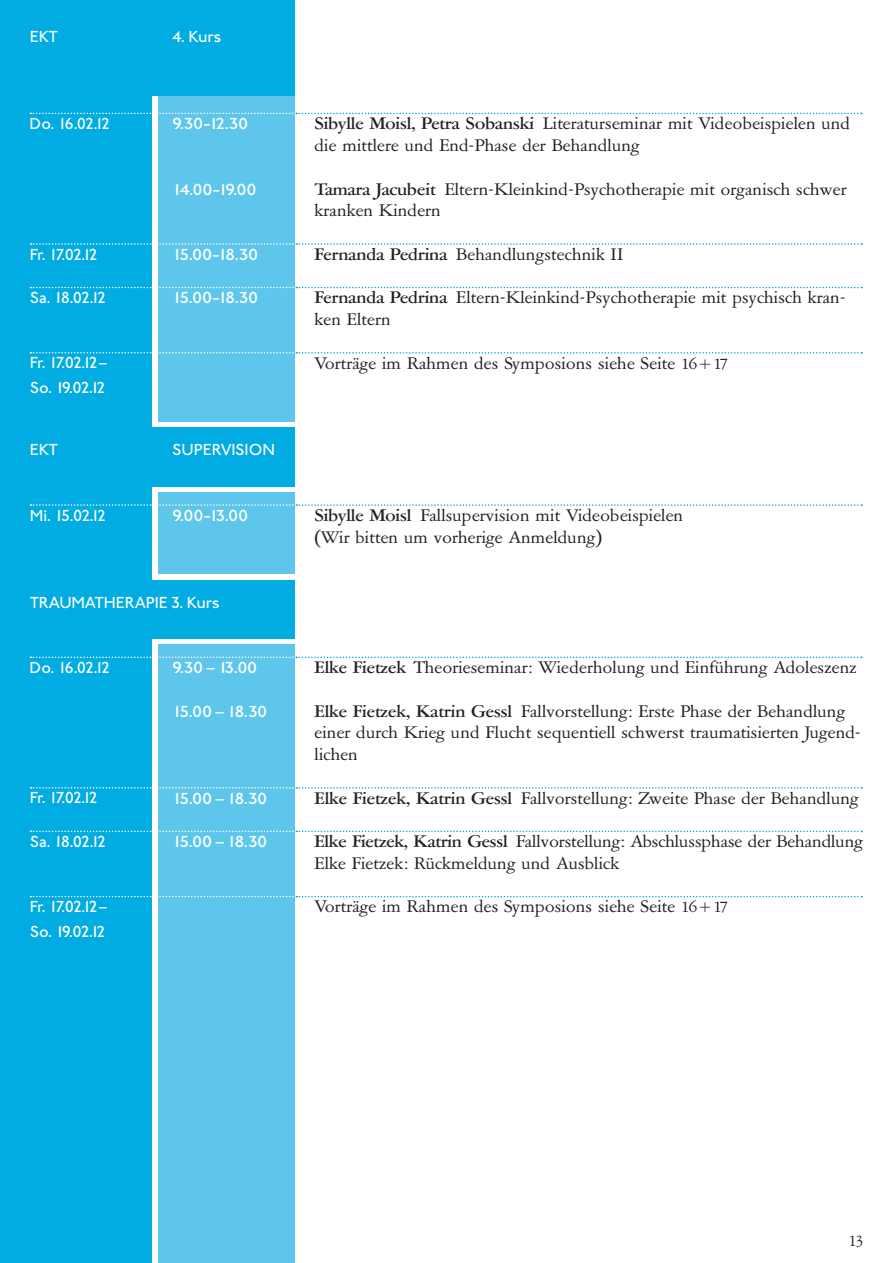
<style>
.page{position:relative;width:893px;height:1263px;background:#fff}
.page>*{position:absolute;margin:0;border:0;box-sizing:border-box;transform-origin:0 0}
.t1{font:16.5px/21.8px "Garamont Amsterdam BQ";color:#231f20;scale:1.09 1}
.t2{font:500 16.5px "Johnston ITC";letter-spacing:-.05em;color:#fff;scale:1.09 1}
.t3{font:500 16.5px "Johnston ITC";letter-spacing:-.05em;color:#fff}
.t4{font:500 16.5px/25px "Johnston ITC";letter-spacing:-.125em;color:#fff}
.t5{font:500 16.5px "Johnston ITC";letter-spacing:-.01em;color:#fff}
.t6{font:500 16.5px "Johnston ITC";color:#fff}
.t7{font:16.5px "Garamont Amsterdam BQ";color:#231f20}
.s1{font-weight:500}
</style>
<div class="page">
<div style="left:158px;top:645px;width:136px;height:618px;background:#5ec6eb"></div>
<div style="left:158px;top:492px;width:136px;height:82px;background:#5ec6eb"></div>
<div style="left:0;top:0;width:152px;height:1263px;background:#00ace1"></div>
<div style="left:158px;top:95px;width:136px;height:326px;background:#5ec6eb"></div>
<div style="left:0;top:0;width:294px;height:95px;background:#00ace1"></div>
<div style="left:0;top:427px;width:294px;height:60px;background:#00ace1"></div>
<div style="left:1px;top:580px;width:294px;height:59px;background:#00ace1"></div>
<svg style="left:30px;top:113px;width:832px;height:1px"></svg>
<svg style="left:31px;top:243px;width:831px;height:2px"></svg>
<svg style="left:31px;top:287px;width:831px;height:1px"></svg>
<svg style="left:31px;top:504px;width:831px;height:2px"></svg>
<svg style="left:31px;top:352px;width:831px;height:2px"></svg>
<svg style="left:30px;top:656px;width:832px;height:2px"></svg>
<svg style="left:31px;top:787px;width:831px;height:2px"></svg>
<svg style="left:31px;top:830px;width:831px;height:2px"></svg>
<svg style="left:31px;top:896px;width:831px;height:1px"></svg>
<p class="t3" style="left:30px;top:27px;width:30px">EKT</p>
<p class="t3" style="left:172px;top:27px;width:51px">4. Kurs</p>
<p class="t3" style="left:30px;top:114px;width:82px">Do. 16.02.12</p>
<p class="t3" style="left:30px;top:244px;width:70px">Fr. 17.02.12</p>
<p class="t3" style="left:30px;top:288px;width:78px">Sa. 18.02.12</p>
<p class="t4" style="left:30px;top:350px;width:80px">Fr. 17.02.12–<br>So. 19.02.12</p>
<p class="t2" style="left:172px;top:114px;width:71px">9.30-12.30</p>
<p class="t1" style="left:315px;top:113px;width:493px"><span class="s1">Sibylle Moisl, Petra Sobanski</span> Literaturseminar mit Videobeispielen und die mittlere und End-Phase der Behandlung</p>
<p class="t2" style="left:172px;top:179px;width:79px">14.00-19.00</p>
<p class="t1" style="left:315px;top:178px;width:490px"><span class="s1">Tamara Jacubeit</span> Eltern-Kleinkind-Psychotherapie mit organisch schwer kranken Kindern</p>
<p class="t2" style="left:172px;top:245px;width:81px">15.00-18.30</p>
<p class="t1" style="left:315px;top:244px;width:285px"><span class="s1">Fernanda Pedrina</span> Behandlungstechnik II</p>
<p class="t2" style="left:172px;top:288px;width:81px">15.00-18.30</p>
<p class="t1" style="left:315px;top:287px;width:489px"><span class="s1">Fernanda Pedrina</span> Eltern-Kleinkind-Psychotherapie mit psychisch kran&shy;ken Eltern</p>
<p class="t1" style="left:315px;top:352px;width:381px">Vorträge im Rahmen des Symposions siehe Seite 16+17</p>
<p class="t3" style="left:30px;top:440px;width:30px">EKT</p>
<p class="t6" style="left:172px;top:440px;width:104px">SUPERVISION</p>
<p class="t3" style="left:30px;top:505px;width:78px">Mi. 15.02.12</p>
<p class="t2" style="left:172px;top:506px;width:71px">9.00-13.00</p>
<p class="t1" style="left:315px;top:505px;width:340px"><span class="s1">Sibylle Moisl</span> Fallsupervision mit Videobeispielen (Wir bitten um vorherige Anmeldung)</p>
<p class="t5" style="left:30px;top:592px;width:192px">TRAUMATHERAPIE 3. Kurs</p>
<p class="t3" style="left:30px;top:658px;width:82px">Do. 16.02.12</p>
<p class="t3" style="left:30px;top:788px;width:70px">Fr. 17.02.12</p>
<p class="t3" style="left:30px;top:832px;width:78px">Sa. 18.02.12</p>
<p class="t4" style="left:30px;top:894px;width:80px">Fr. 17.02.12–<br>So. 19.02.12</p>
<p class="t2" style="left:172px;top:658px;width:80px">9.30–13.00</p>
<p class="t1" style="left:315px;top:657px;width:499px"><span class="s1">Elke Fietzek</span> Theorieseminar: Wiederholung und Einführung Adoleszenz</p>
<p class="t2" style="left:172px;top:701px;width:89px">15.00–18.30</p>
<p class="t1" style="left:315px;top:700px;width:503px"><span class="s1">Elke Fietzek, Katrin Gessl</span> Fallvorstellung: Erste Phase der Behandlung einer durch Krieg und Flucht sequentiell schwerst traumatisierten Jugend&shy;lichen</p>
<p class="t2" style="left:172px;top:788px;width:89px">15.00–18.30</p>
<p class="t1" style="left:315px;top:787px;width:501px"><span class="s1">Elke Fietzek, Katrin Gessl</span> Fallvorstellung: Zweite Phase der Behandlung</p>
<p class="t2" style="left:172px;top:832px;width:89px">15.00–18.30</p>
<p class="t1" style="left:315px;top:831px;width:505px"><span class="s1">Elke Fietzek, Katrin Gessl</span> Fallvorstellung: Abschlussphase der Behandlung<br>Elke Fietzek: Rückmeldung und Ausblick</p>
<p class="t1" style="left:315px;top:896px;width:381px">Vorträge im Rahmen des Symposions siehe Seite 16+17</p>
<p class="t7" style="left:849px;top:1230px;width:16px">13</p>
</div>
